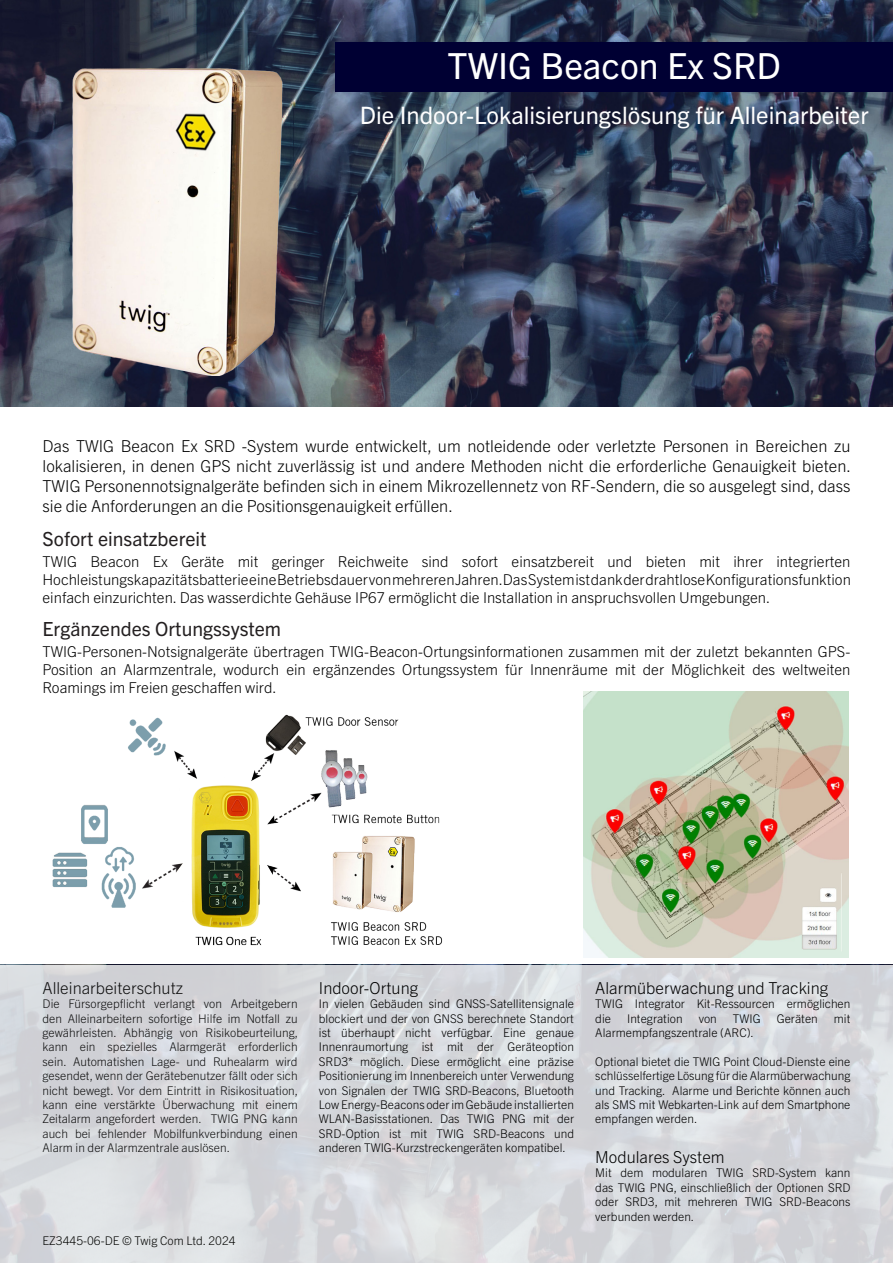
<style>
.page{position:relative;width:893px;height:1263px;background:#fff}
.page>*{position:absolute;margin:0;border:0;box-sizing:border-box;transform-origin:0 0}
.Paragraph_Style_P5_datasheet_title_white{font:36px "Trade Gothic Next LT Pro";color:#fff}
.TWIG_P5_datasheet_second_title_white_16p{font:24px "Trade Gothic Next LT Pro";color:#fff}
.TWIG_P5_datasheet_paragraph_title_13pt{font:19.5px "Trade Gothic Next LT Pro";color:#231f20}
.TWIG_ingressi_11_pt{font:300 16.5px/19.8px "Trade Gothic Next LT Pro";color:#000;text-align:justify}
.TWIG_body_text_10_pt{font:300 15px/18px "Trade Gothic Next LT Pro";color:#000;text-align:justify}
.TWIG_P5_datasheet_main_text{font:300 12px/14.4px "Trade Gothic Next LT Pro";color:#000;text-align:justify}
.TWIG_P5_datasheet_main_text-2{font:300 12px "Trade Gothic Next LT Pro";color:#040503}
</style>
<div class="page">
<img style="left:0;top:0;width:893px;height:406px">
<div style="left:335px;top:43px;width:558px;height:49px;background:#003"></div>
<svg style="left:0;top:964px;width:893px;height:299px;background:#d5d7db"></svg>
<img style="left:52px;top:714px;width:391px;height:232px">
<img style="left:583px;top:691px;width:266px;height:266px">
<img style="left:43px;top:58px;width:292px;height:318px">
<p class="Paragraph_Style_P5_datasheet_title_white" style="left:448px;top:41px;width:335px">TWIG Beacon Ex SRD</p>
<p class="TWIG_P5_datasheet_second_title_white_16p" style="left:360px;top:98px;width:510px">Die Indoor-Lokalisierungslösung für Alleinarbeiter</p>
<p class="TWIG_ingressi_11_pt" style="left:43px;top:435px;width:810px">Das TWIG Beacon Ex SRD -System wurde entwickelt, um notleidende oder verletzte Personen in Bereichen zu lokalisieren, in denen GPS nicht zuverlässig ist und andere Methoden nicht die erforderliche Genauigkeit bieten.<br>TWIG Personennotsignalgeräte befinden sich in einem Mikrozellennetz von RF-Sendern, die so ausgelegt sind, dass sie die Anforderungen an die Positionsgenauigkeit erfüllen.</p>
<p class="TWIG_P5_datasheet_paragraph_title_13pt" style="left:43px;top:526px;width:166px">Sofort einsatzbereit</p>
<p class="TWIG_body_text_10_pt" style="left:43px;top:552px;width:810px">TWIG Beacon Ex Geräte mit geringer Reichweite sind sofort einsatzbereit und bieten mit ihrer integrierten Hochleistungskapazitätsbatterie eine Betriebsdauer von mehreren Jahren. Das System ist dank der drahtlose Konfigurationsfunktion einfach einzurichten. Das wasserdichte Gehäuse IP67 ermöglicht die Installation in anspruchsvollen Umgebungen.</p>
<p class="TWIG_P5_datasheet_paragraph_title_13pt" style="left:43px;top:616px;width:240px">Ergänzendes Ortungssystem</p>
<p class="TWIG_body_text_10_pt" style="left:43px;top:642px;width:809px">TWIG-Personen-Notsignalgeräte übertragen TWIG-Beacon-Ortungsinformationen zusammen mit der zuletzt bekannten GPS-Position an Alarmzentrale, wodurch ein ergänzendes Ortungssystem für Innenräume mit der Möglichkeit des weltweiten Roamings im Freien geschaffen wird.</p>
<h3 class="TWIG_ingressi_11_pt" style="left:43px;top:977px;width:142px">Alleinarbeiterschutz</h3>
<p class="TWIG_P5_datasheet_main_text" style="left:43px;top:996px;width:257px">Die Fürsorgepflicht verlangt von Arbeitgebern den Alleinarbeitern sofortige Hilfe im Notfall zu gewährleisten. Abhängig von Risikobeurteilung, kann ein spezielles Alarmgerät erforderlich sein. Automatishen Lage- und Ruhealarm wird gesendet, wenn der Gerätebenutzer fällt oder sich nicht bewegt. Vor dem Eintritt in Risikosituation, kann eine verstärkte Überwachung mit einem Zeitalarm angefordert werden. TWIG PNG kann auch bei fehlender Mobilfunkverbindung einen Alarm in der Alarmzentrale auslösen.</p>
<p class="TWIG_P5_datasheet_main_text-2" style="left:43px;top:1232px;width:195px">EZ3445-06-DE © Twig Com Ltd. 2024</p>
<p class="TWIG_ingressi_11_pt" style="left:319px;top:977px;width:101px">Indoor-Ortung</p>
<p class="TWIG_P5_datasheet_main_text" style="left:319px;top:996px;width:257px">In vielen Gebäuden sind GNSS-Satellitensignale blockiert und der von GNSS berechnete Standort ist überhaupt nicht verfügbar. Eine genaue Innenraumortung ist mit der Geräteoption SRD3* möglich. Diese ermöglicht eine präzise Positionierung im Innenbereich unter Verwendung von Signalen der TWIG SRD-Beacons, Bluetooth Low Energy-Beacons oder im Gebäude installierten WLAN-Basisstationen. Das TWIG PNG mit der SRD-Option ist mit TWIG SRD-Beacons und anderen TWIG-Kurzstreckengeräten kompatibel.</p>
<p class="TWIG_ingressi_11_pt" style="left:595px;top:977px;width:234px">Alarmüberwachung und Tracking</p>
<p class="TWIG_P5_datasheet_main_text" style="left:595px;top:996px;width:257px">TWIG Integrator Kit-Ressourcen ermöglichen die</p>
<p class="TWIG_P5_datasheet_main_text" style="left:627px;top:1010px;width:57px">Integration</p>
<p class="TWIG_P5_datasheet_main_text" style="left:699px;top:1010px;width:20px">von</p>
<p class="TWIG_P5_datasheet_main_text" style="left:733px;top:1010px;width:29px">TWIG</p>
<p class="TWIG_P5_datasheet_main_text" style="left:777px;top:1010px;width:43px">Geräten</p>
<p class="TWIG_P5_datasheet_main_text" style="left:834px;top:1010px;width:18px">mit</p>
<p class="TWIG_P5_datasheet_main_text" style="left:595px;top:1025px;width:160px">Alarmempfangszentrale (ARC).</p>
<p class="TWIG_P5_datasheet_main_text" style="left:595px;top:1053px;width:257px">Optional bietet die TWIG Point Cloud-Dienste eine schlüsselfertige Lösung für die Alarmüberwachung und Tracking. Alarme und Berichte können auch als SMS mit Webkarten-Link auf dem Smartphone empfangen werden.</p>
<p class="TWIG_ingressi_11_pt" style="left:595px;top:1146px;width:131px">Modulares System</p>
<p class="TWIG_P5_datasheet_main_text" style="left:595px;top:1165px;width:257px">Mit dem modularen TWIG SRD-System kann das TWIG PNG, einschließlich der Optionen SRD oder SRD3, mit mehreren TWIG SRD-Beacons verbunden werden.</p>
</div>
